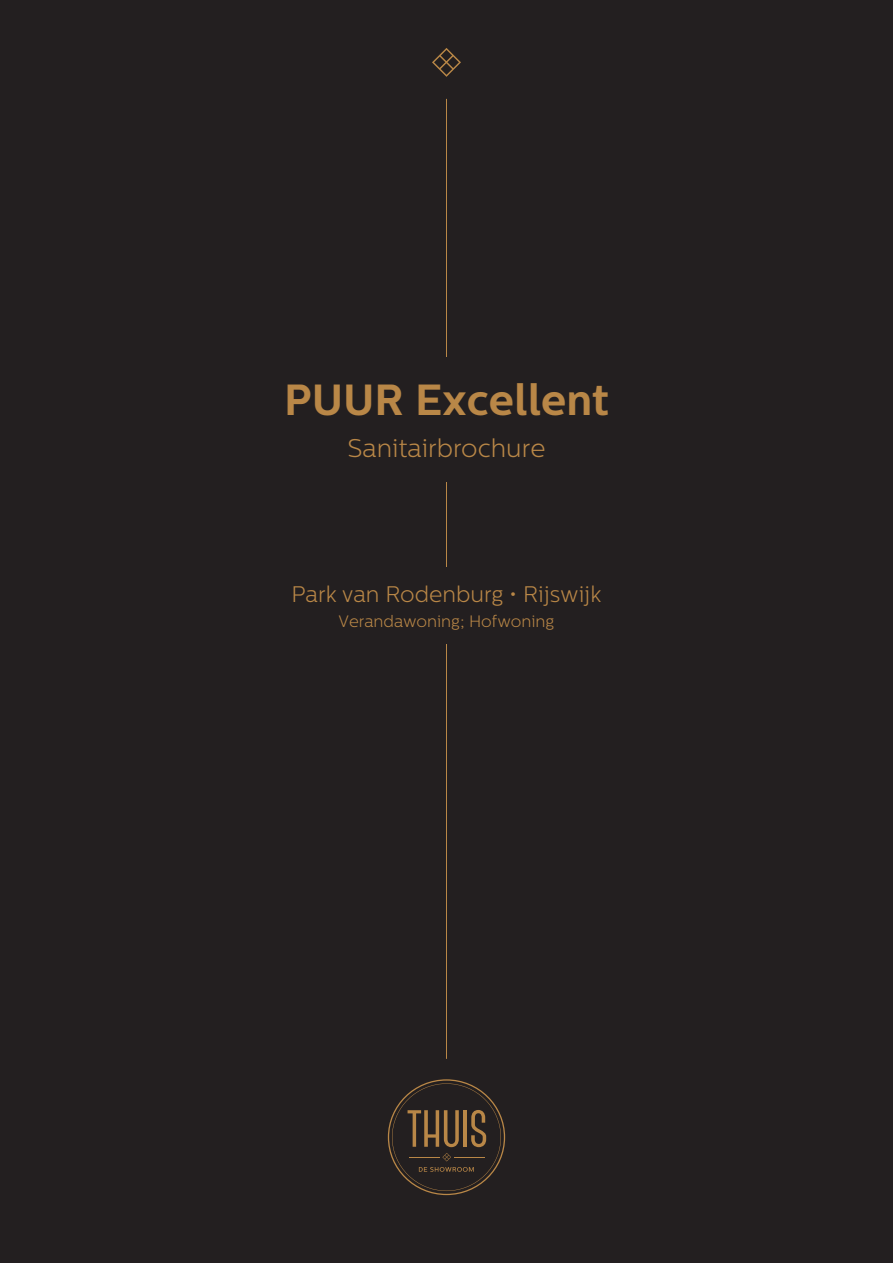
<style>
.page{position:relative;width:893px;height:1263px;background:#231f20}
.page>*{position:absolute;margin:0;border:0;box-sizing:border-box;transform-origin:0 0}
.t1{font:700 43.5px "Centrale Sans";color:#b98747}
.t2{font:300 25.5px "Centrale Sans";color:#b98747}
.t3{font:300 22.5px "Centrale Sans";color:#b98747}
.t4{font:300 16.5px "Centrale Sans";color:#b98747}
</style>
<div class="page">
<svg style="left:432px;top:48px;width:29px;height:29px"></svg>
<hr style="left:446px;top:99px;width:1px;height:960px;background:#b98747">
<svg style="left:388px;top:1079px;width:117px;height:116px"></svg>
<div style="left:143px;top:357px;width:607px;height:125px;background:#231f20"></div>
<p class="t1" style="left:284px;top:373px;width:326px">PUUR Excellent</p>
<p class="t2" style="left:348px;top:433px;width:199px">Sanitairbrochure</p>
<p class="t3" style="left:292px;top:581px;width:311px">Park van Rodenburg • Rijswijk</p>
<p class="t4" style="left:339px;top:612px;width:217px">Verandawoning; Hofwoning</p>
</div>
